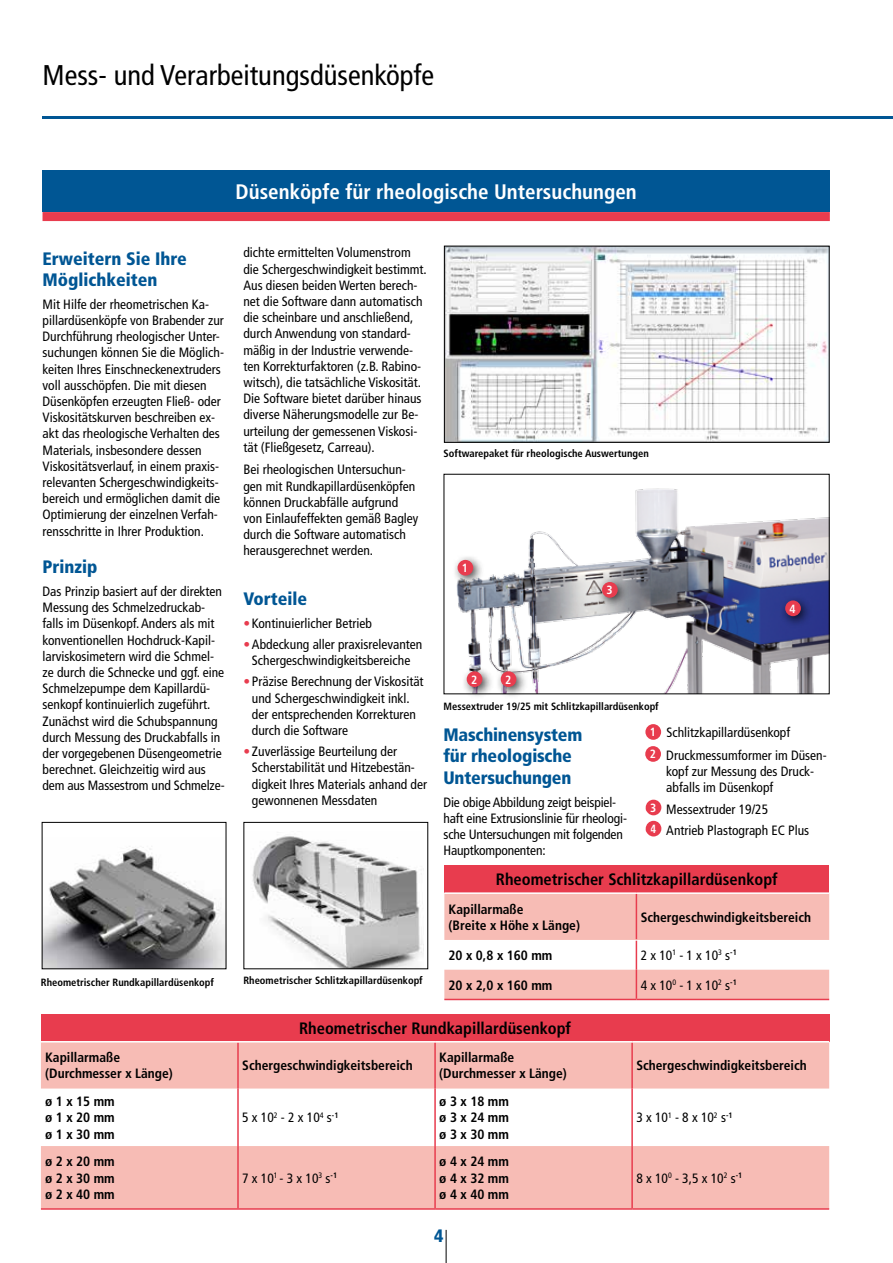
<style>
.page{position:relative;width:893px;height:1263px;background:#fff}
.page>*{position:absolute;margin:0;border:0;box-sizing:border-box;transform-origin:0 0}
.t1{font:condensed 28.5px "Frutiger LT Std";color:#000}
.t2{font:700 condensed 21px "Frutiger LT Std";color:#fff}
.t3{font:900 condensed 18px/21.6px "Frutiger LT Std";letter-spacing:-.01em;color:#005694}
.t4{font:700 condensed 16.5px "Frutiger LT Std";color:#000}
.t5{font:condensed 13.5px/16.2px "Frutiger LT Std";color:#000}
.t6{font:700 condensed 13.5px/16.2px "Frutiger LT Std";color:#000;text-align:justify}
.t7{font:700 condensed 11.85px/21.1px "Frutiger LT Std";color:#fff}
.t8{font:700 condensed 10.5px "Frutiger LT Std";color:#000}
.s1{color:#e83c4e}
</style>
<div class="page">
<hr style="left:43px;top:117px;width:850px;height:2px;background:#005694">
<div style="left:43px;top:170px;width:787px;height:42px;background:#005694"></div>
<div style="left:43px;top:212px;width:787px;height:9px;background:#e83c4e"></div>
<div style="left:444px;top:865px;width:385px;height:28px;background:#e83c4e"></div>
<svg style="left:444px;top:894px;width:385px;height:105px"></svg>
<hr style="left:444px;top:999px;width:192px;height:1px;background:#e83c4e">
<hr style="left:636px;top:999px;width:193px;height:1px;background:#e83c4e">
<hr style="left:444px;top:892px;width:192px;height:2px;background:#fff">
<hr style="left:636px;top:892px;width:193px;height:2px;background:#fff">
<div style="left:645px;top:746px;width:16px;height:16px;background:#e83c4e;border-radius:50%"></div>
<div style="left:645px;top:724px;width:16px;height:16px;background:#e83c4e;border-radius:50%"></div>
<div style="left:646px;top:800px;width:15px;height:15px;background:#e83c4e;border-radius:50%"></div>
<div style="left:646px;top:821px;width:15px;height:15px;background:#e83c4e;border-radius:50%"></div>
<img style="left:44px;top:846px;width:180px;height:121px">
<div style="left:42px;top:822px;width:184px;height:147px;border:1px solid #000"></div>
<img style="left:252px;top:836px;width:170px;height:131px">
<div style="left:244px;top:822px;width:184px;height:147px;border:1px solid #000"></div>
<div style="left:41px;top:1014px;width:788px;height:28px;background:#e83c4e"></div>
<svg style="left:41px;top:1042px;width:788px;height:166px;fill:#f7bcb5"></svg>
<hr style="left:237px;top:1042px;width:2px;height:46px;background:#e83c4e">
<hr style="left:434px;top:1042px;width:2px;height:46px;background:#e83c4e">
<hr style="left:631px;top:1042px;width:2px;height:46px;background:#e83c4e">
<hr style="left:237px;top:1088px;width:2px;height:58px;background:#e83c4e">
<hr style="left:434px;top:1088px;width:2px;height:58px;background:#e83c4e">
<hr style="left:631px;top:1088px;width:2px;height:58px;background:#e83c4e">
<hr style="left:237px;top:1146px;width:2px;height:62px;background:#e83c4e">
<hr style="left:434px;top:1146px;width:2px;height:62px;background:#e83c4e">
<hr style="left:631px;top:1146px;width:2px;height:62px;background:#e83c4e">
<hr style="left:41px;top:1041px;width:197px;height:1px;background:#fff">
<hr style="left:238px;top:1041px;width:197px;height:1px;background:#fff">
<hr style="left:435px;top:1041px;width:197px;height:1px;background:#fff">
<hr style="left:632px;top:1041px;width:197px;height:1px;background:#fff">
<hr style="left:41px;top:1208px;width:197px;height:2px;background:#e83c4e">
<hr style="left:238px;top:1208px;width:197px;height:2px;background:#e83c4e">
<hr style="left:435px;top:1208px;width:197px;height:2px;background:#e83c4e">
<hr style="left:632px;top:1208px;width:197px;height:2px;background:#e83c4e">
<hr style="left:446px;top:1230px;width:1px;height:33px;background:#000">
<img style="left:456px;top:488px;width:371px;height:204px">
<div style="left:452px;top:554px;width:33px;height:33px;background:#000;opacity:.75"></div>
<div style="left:458px;top:560px;width:15px;height:16px;background:#e83c4e;border-radius:50%"></div>
<div style="left:461px;top:665px;width:33px;height:34px;background:#000;opacity:.75"></div>
<div style="left:467px;top:671px;width:15px;height:16px;background:#e83c4e;border-radius:50%"></div>
<div style="left:596px;top:576px;width:33px;height:33px;background:#000;opacity:.75"></div>
<div style="left:602px;top:582px;width:16px;height:16px;background:#e83c4e;border-radius:50%"></div>
<div style="left:779px;top:594px;width:34px;height:34px;background:#000;opacity:.75"></div>
<div style="left:785px;top:600px;width:16px;height:16px;background:#e83c4e;border-radius:50%"></div>
<div style="left:495px;top:665px;width:33px;height:34px;background:#000;opacity:.75"></div>
<div style="left:501px;top:671px;width:15px;height:16px;background:#e83c4e;border-radius:50%"></div>
<img style="left:446px;top:248px;width:381px;height:192px">
<h1 class="t1" style="left:43px;top:59px;width:393px">Mess- und Verarbeitungsdüsenköpfe</h1>
<h2 class="t2" style="left:236px;top:179px;width:403px">Düsenköpfe für rheologische Untersuchungen</h2>
<h3 class="t3" style="left:43px;top:248px;width:146px">Erweitern Sie Ihre<br>Möglichkeiten</h3>
<p class="t5" style="left:43px;top:296px;width:183px">Mit Hilfe der rheometrischen Ka&shy;pillardüsenköpfe von Brabender zur Durchführung rheologischer Unter&shy;suchungen können Sie die Möglich&shy;keiten Ihres Einschneckenextruders voll ausschöpfen. Die mit diesen Düsenköpfen erzeugten Fließ- oder Viskositätskurven beschreiben ex&shy;akt das rheologische Verhalten des Materials, insbesondere dessen Viskositätsverlauf, in einem praxis&shy;relevanten Schergeschwindigkeits&shy;bereich und ermöglichen damit die Optimierung der einzelnen Verfah&shy;rensschritte in Ihrer Produktion.</p>
<h3 class="t3" style="left:43px;top:556px;width:57px">Prinzip</h3>
<p class="t5" style="left:43px;top:583px;width:183px">Das Prinzip basiert auf der direkten Messung des Schmelzedruckab&shy;falls im Düsenkopf. Anders als mit konventionellen Hochdruck-Kapil&shy;larviskosimetern wird die Schmel&shy;ze durch die Schnecke und ggf. eine Schmelzepumpe dem Kapillardü&shy;senkopf kontinuierlich zugeführt.<br>Zunächst wird die Schubspannung durch Messung des Druckabfalls in der vorgegebenen Düsengeometrie berechnet. Gleichzeitig wird aus dem aus Massestrom und Schmelze-</p>
<p class="t5" style="left:243px;top:245px;width:185px">dichte ermittelten Volumenstrom die Schergeschwindigkeit bestimmt.<br>Aus diesen beiden Werten berech&shy;net die Software dann automatisch die scheinbare und anschließend, durch Anwendung von standard&shy;mäßig in der Industrie verwende&shy;ten Korrekturfaktoren (z.B. Rabino&shy;witsch), die tatsächliche Viskosität.<br>Die Software bietet darüber hinaus diverse Näherungsmodelle zur Be&shy;urteilung der gemessenen Viskosi&shy;tät (Fließgesetz, Carreau).</p>
<p class="t5" style="left:243px;top:462px;width:176px">Bei rheologischen Untersuchun&shy;gen mit Rundkapillardüsenköpfen können Druckabfälle aufgrund von Einlaufeffekten gemäß Bagley durch die Software automatisch herausgerechnet werden.</p>
<h3 class="t3" style="left:243px;top:588px;width:65px">Vorteile</h3>
<p class="t5" style="left:243px;top:615px;width:130px"><span class="s1">•</span> Kontinuierlicher Betrieb</p>
<p class="t5" style="left:243px;top:636px;width:180px;text-align:center"><span class="s1">•</span>Abdeckung aller praxisrelevanten<br>Schergeschwindigkeitsbereiche</p>
<p class="t5" style="left:252px;top:674px;width:173px;text-indent:-9px"><span class="s1">•</span> Präzise Berechnung der Viskosität und Schergeschwindigkeit inkl. der entsprechenden Korrekturen durch die Software</p>
<p class="t5" style="left:252px;top:743px;width:177px;text-indent:-9px"><span class="s1">•</span> Zuverlässige Beurteilung der<br>Scherstabilität und Hitzebestän&shy;digkeit Ihres Materials anhand der gewonnenen Messdaten</p>
<p class="t8" style="left:444px;top:447px;width:207px">Softwarepaket für rheologische Auswertungen</p>
<p class="t7" style="left:462px;top:558px;width:8px">1</p>
<p class="t7" style="left:471px;top:669px;width:8px">2</p>
<p class="t7" style="left:505px;top:669px;width:8px">2</p>
<p class="t7" style="left:606px;top:580px;width:8px">3</p>
<p class="t8" style="left:444px;top:700px;width:217px">Messextruder 19/25 mit Schlitzkapillardüsenkopf</p>
<p class="t7" style="left:790px;top:598px;width:8px">4</p>
<h3 class="t3" style="left:443px;top:724px;width:140px">Maschinensystem für rheologische<br>Untersuchungen</h3>
<p class="t5" style="left:443px;top:794px;width:185px">Die obige Abbildung zeigt beispiel&shy;haft eine Extrusionslinie für rheologi&shy;sche Untersuchungen mit folgenden Hauptkomponenten:</p>
<p class="t5" style="left:666px;top:725px;width:125px">Schlitzkapillardüsenkopf</p>
<p class="t5" style="left:666px;top:747px;width:162px;text-indent:-21px"><span class="s1">•</span> Druckmessumformer im Düsen&shy;kopf zur Messung des Druck&shy;abfalls im Düsenkopf</p>
<p class="t5" style="left:645px;top:801px;width:124px"><span class="s1">•</span> Messextruder 19/25</p>
<p class="t5" style="left:645px;top:822px;width:165px"><span class="s1">•</span> Antrieb Plastograph EC Plus</p>
<p class="t7" style="left:650px;top:722px;width:8px">1</p>
<p class="t7" style="left:650px;top:744px;width:8px">2</p>
<p class="t7" style="left:650px;top:797px;width:8px">3<br>4</p>
<p class="t8" style="left:41px;top:976px;width:175px">Rheometrischer Rundkapillardüsenkopf</p>
<p class="t8" style="left:243px;top:974px;width:181px">Rheometrischer Schlitzkapillardüsenkopf</p>
<p class="t4" style="left:496px;top:869px;width:283px">Rheometrischer Schlitzkapillardüsenkopf</p>
<p class="t6" style="left:449px;top:901px;width:133px">Kapillarmaße<br>(Breite x Höhe x Länge)</p>
<p class="t6" style="left:641px;top:909px;width:172px">Schergeschwindigkeitsbereich</p>
<p class="t6" style="left:449px;top:947px;width:105px">20 x 0,8 x 160 mm</p>
<p class="t5" style="left:641px;top:947px;width:98px">2 x 10<sup>1</sup> - 1 x 10<sup>3</sup> s<sup>-1</sup></p>
<p class="t6" style="left:449px;top:977px;width:105px">20 x 2,0 x 160 mm</p>
<p class="t5" style="left:641px;top:977px;width:98px">4 x 10<sup>0</sup> - 1 x 10<sup>2</sup> s<sup>-1</sup></p>
<p class="t4" style="left:299px;top:1018px;width:274px">Rheometrischer Rundkapillardüsenkopf</p>
<p class="t6" style="left:45px;top:1049px;width:129px">Kapillarmaße (Durchmesser x Länge)</p>
<p class="t6" style="left:242px;top:1057px;width:172px">Schergeschwindigkeitsbereich</p>
<p class="t6" style="left:439px;top:1049px;width:129px">Kapillarmaße (Durchmesser x Länge)</p>
<p class="t6" style="left:636px;top:1057px;width:172px">Schergeschwindigkeitsbereich</p>
<p class="t6" style="left:45px;top:1093px;width:71px">ø 1 x 15 mm ø 1 x 20 mm ø 1 x 30 mm</p>
<p class="t6" style="left:439px;top:1093px;width:71px">ø 3 x 18 mm ø 3 x 24 mm ø 3 x 30 mm</p>
<p class="t5" style="left:242px;top:1110px;width:98px">5 x 10<sup>2</sup> - 2 x 10<sup>4</sup> s<sup>-1</sup></p>
<p class="t5" style="left:636px;top:1110px;width:98px">3 x 10<sup>1</sup> - 8 x 10<sup>2</sup> s<sup>-1</sup></p>
<p class="t6" style="left:45px;top:1153px;width:71px">ø 2 x 20 mm ø 2 x 30 mm ø 2 x 40 mm</p>
<p class="t5" style="left:242px;top:1170px;width:96px">7 x 10<sup>1</sup> - 3 x 10<sup>3</sup> s<sup>-1</sup></p>
<p class="t6" style="left:439px;top:1153px;width:71px">ø 4 x 24 mm ø 4 x 32 mm ø 4 x 40 mm</p>
<h3 class="t3" style="left:434px;top:1225px;width:11px">4</h3>
<p class="t5" style="left:636px;top:1170px;width:107px">8 x 10<sup>0</sup> - 3,5 x 10<sup>2</sup> s<sup>-1</sup></p>
</div>
